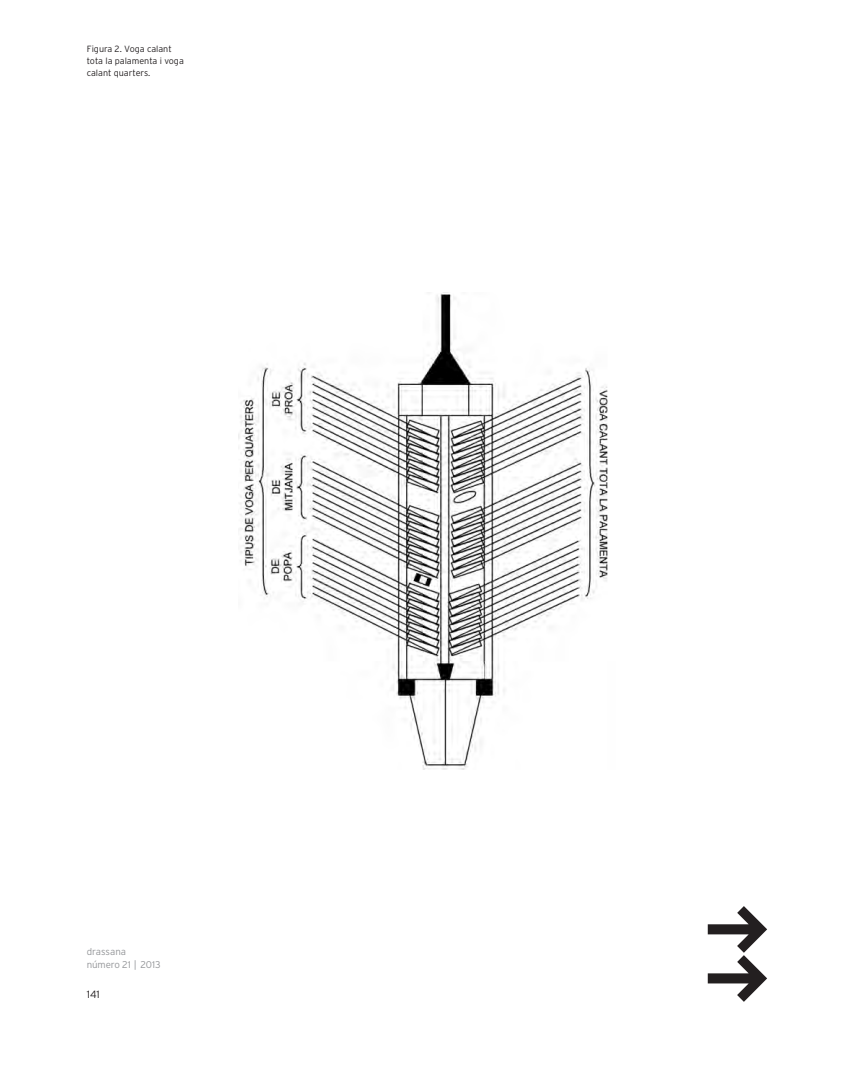
<style>
.page{position:relative;width:854px;height:1067px;background:#fff}
.page>*{position:absolute;margin:0;border:0;box-sizing:border-box;transform-origin:0 0}
.t1{font:300 10.5px "Interstate";color:#231f20}
.t2{font:300 9.75px/13.5px "Interstate";letter-spacing:-.01em;color:#939598}
.t3{font:300 9px/12px "Interstate";color:#231f20}
</style>
<div class="page">
<svg style="left:708px;top:906px;width:59px;height:95px"></svg>
<img style="left:239px;top:292px;width:369px;height:477px">
<p class="t3" style="left:87px;top:43px;width:99px">Figura 2. Voga calant tota la palamenta i voga calant quarters.</p>
<p class="t2" style="left:87px;top:944px;width:75px">drassana número 21 | 2013</p>
<p class="t1" style="left:87px;top:988px;width:14px">141</p>
</div>
